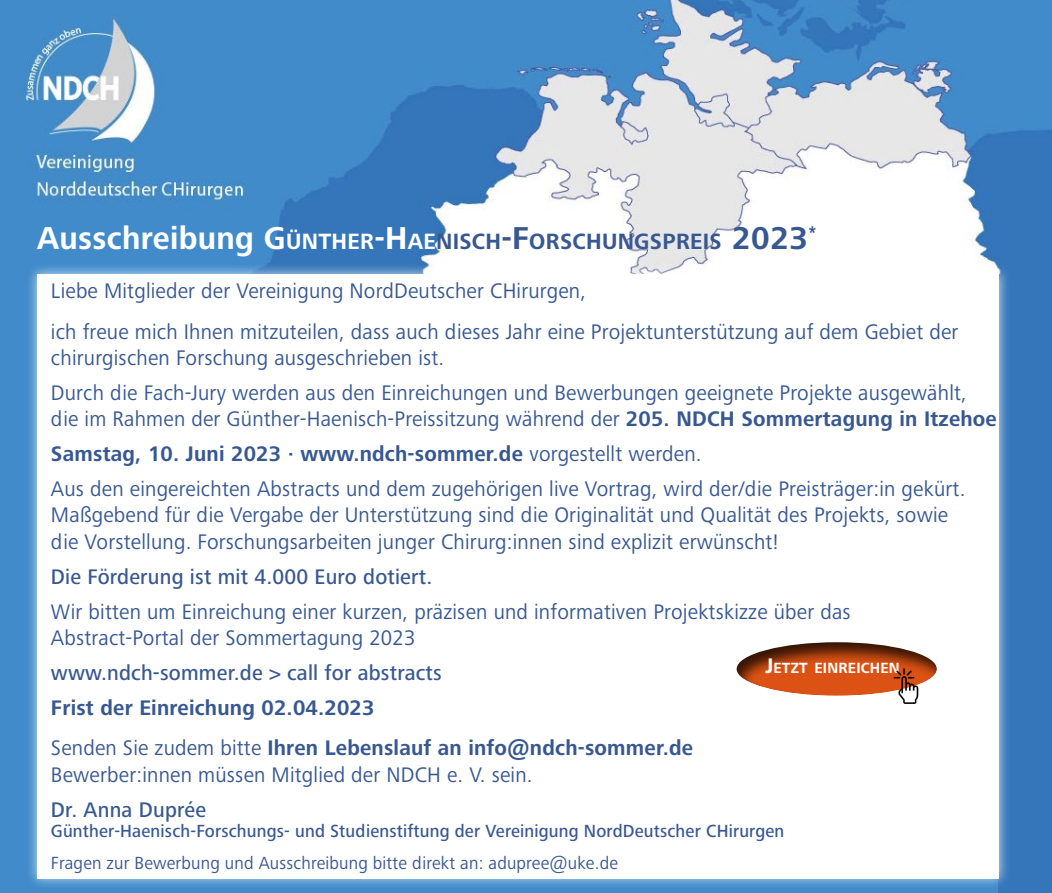
<style>
.page{position:relative;width:1052px;height:893px;background:#fff}
.page>*{position:absolute;margin:0;border:0;box-sizing:border-box;transform-origin:0 0}
.t1{font:700 22.93px "Frutiger Next";letter-spacing:.015em;color:#385891;scale:.96 1}
.t2{font:21.88px/35px "Frutiger Next";letter-spacing:.01em;color:#385891;scale:.96 1}
.t3{font:700 21.88px/40.2px "Frutiger Next";letter-spacing:.01em;color:#385891;scale:.96 1}
.t4{font:500 21.88px "Frutiger Next";letter-spacing:.01em;color:#385891;scale:.96 1}
.t5{font:500 18.2px "Frutiger Next";letter-spacing:.01em;color:#385891;scale:.96 1}
.t6{font:18.2px "Frutiger Next";letter-spacing:.01em;color:#385891;scale:.96 1}
.t7{font:700 15.22px "Frutiger Next";letter-spacing:.015em;color:#fff;scale:.96 1}
.s1{font-size:32.73px;color:#fff}
.s2{color:#fff}
.s3{font-size:32.73px}
.s4{font-weight:700}
.s5{font-weight:400}
.s6{font-size:21.88px}
</style>
<div class="page">
<div style="left:0;top:273px;width:1052px;height:620px;background:#418bca"></div>
<img style="left:0;top:1px;width:1052px;height:273px">
<div style="left:998px;top:274px;width:54px;height:619px;background:#3576ba"></div>
<div style="left:26px;top:263px;width:984px;height:627px;background:#fff;opacity:.75"></div>
<div style="left:37px;top:274px;width:962px;height:604px;background:#fff"></div>
<div style="left:720px;top:627px;width:230px;height:79px;background:#000;opacity:.75"></div>
<img style="left:888px;top:668px;width:35px;height:35px">
<p class="t1" style="left:37px;top:229px;width:813px"><span class="s1">Ausschreibung</span> <span class="s1">G</span><span class="s2">ÜNTHER</span><span class="s1">-H</span><span class="s2">AE</span>NISCH<span class="s3">-F</span>ORSCHUNGSPREIS <span class="s3">2023</span><sup>*</sup></p>
<p class="t2" style="left:51px;top:271px;width:946px;line-height:40.2px">Liebe Mitglieder der Vereinigung NordDeutscher CHirurgen,<br>ich freue mich Ihnen mitzuteilen, dass auch dieses Jahr eine Projektunterstützung auf dem Gebiet der</p>
<p class="t2" style="left:51px;top:340px;width:955px">chirurgischen Forschung ausgeschrieben ist.<br>Durch die Fach-Jury werden aus den Einreichungen und Bewerbungen geeignete Projekte ausgewählt,</p>
<p class="t2" style="left:51px;top:401px;width:986px">die im Rahmen der Günther-Haenisch-Preissitzung während der <span class="s4">205. NDCH Sommertagung in Itzehoe<br>Samstag, 10. Juni 2023 · www.ndch-sommer.de</span> vorgestellt werden.<br>Aus den eingereichten Abstracts und dem zugehörigen live Vortrag, wird der/die Preisträger:in gekürt.</p>
<p class="t2" style="left:51px;top:502px;width:936px;line-height:26.2px">Maßgebend für die Vergabe der Unterstützung sind die Originalität und Qualität des Projekts, sowie die Vorstellung. Forschungsarbeiten junger Chirurg:innen sind explizit erwünscht!</p>
<p class="t4" style="left:51px;top:564px;width:399px">Die Förderung ist mit 4.000 Euro dotiert.</p>
<p class="t2" style="left:51px;top:598px;width:834px;line-height:26.2px">Wir bitten um Einreichung einer kurzen, präzisen und informativen Projektskizze über das<br>Abstract-Portal der Sommertagung 2023</p>
<p class="t4" style="left:51px;top:660px;width:408px">www.ndch-sommer.de &gt; call for abstracts</p>
<p class="t3" style="left:51px;top:688px;width:670px">Frist der Einreichung 02.04.2023<br><span class="s5">Senden Sie zudem bitte</span> Ihren Lebenslauf an info@ndch-sommer.de</p>
<p class="t2" style="left:51px;top:757px;width:503px">Bewerber:innen müssen Mitglied der NDCH e. V. sein.</p>
<p class="t4" style="left:51px;top:797px;width:163px">Dr. Anna Duprée</p>
<p class="t5" style="left:51px;top:821px;width:765px">Günther-Haenisch-Forschungs- und Studienstiftung der Vereinigung NordDeutscher CHirurgen</p>
<p class="t6" style="left:51px;top:852px;width:592px">Fragen zur Bewerbung und Ausschreibung bitte direkt an: adupree@uke.de</p>
<p class="t7" style="left:765px;top:659px;width:141px"><span class="s6">J</span>ETZT EINREICHEN</p>
</div>
